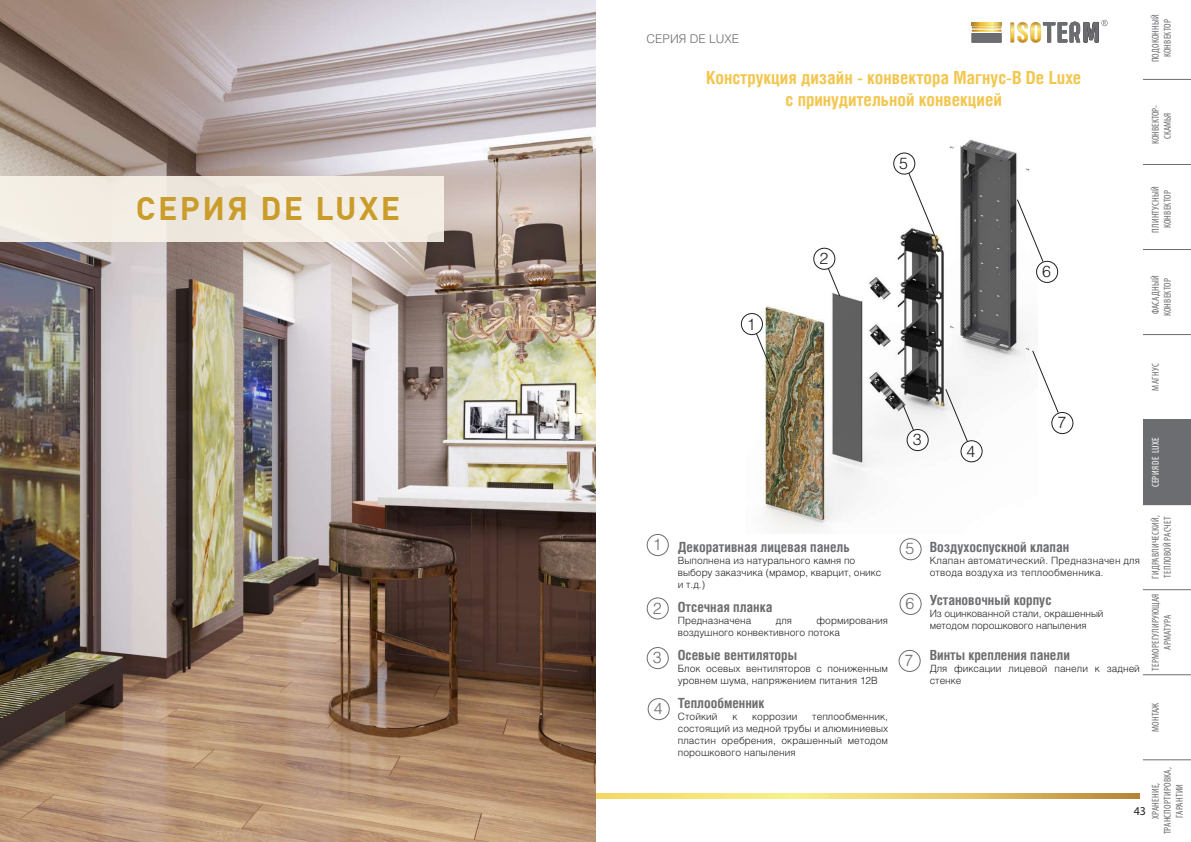
<style>
.page{position:relative;width:1191px;height:842px;background:#fff}
.page>*{position:absolute;margin:0;border:0;box-sizing:border-box;transform-origin:0 0}
.t1{font:700 32px "DIN Offc Pro";letter-spacing:.075em;color:#ca9d2b}
.t2{font:700 18px/21.6px "Helios Cond";color:#f3c64f;text-align:center}
.t3{font:16px "Helios Light C";color:#6c6d70}
.t4{font:16px "Helios Light C";color:#231f20}
.t5{font:700 14px "Helios Cond";color:#6c6d70}
.t6{font:12px "Helios Light C";color:#6c6d70}
.t7{font:12px "Myriad Pro";color:#231f20}
.t8{font:10px/12px "Helios Light C";color:#231f20}
.t9{font:condensed 10px/12px "Myriad Pro";letter-spacing:.02em;color:#6c6d70;text-align:center}
.t10{font:condensed 10px/12px "Myriad Pro";color:#6c6d70;text-align:center}
.t11{font:condensed 10px "Myriad Pro";letter-spacing:.02em;color:#fff}
</style>
<div class="page">
<svg style="left:595px;top:794px;width:545px;height:4px;background:#e6cd6c"></svg>
<svg style="left:1010px;top:20px;width:97px;height:23px"></svg>
<svg style="left:971px;top:22px;width:30px;height:21px"></svg>
<div style="left:1143px;top:420px;width:48px;height:85px;background:#6c6d70"></div>
<hr style="left:1143px;top:759px;width:48px;height:1px;background:#6c6d70">
<hr style="left:1143px;top:674px;width:48px;height:1px;background:#6c6d70">
<hr style="left:1143px;top:589px;width:48px;height:1px;background:#6c6d70">
<hr style="left:1143px;top:419px;width:48px;height:1px;background:#6c6d70">
<hr style="left:1143px;top:334px;width:48px;height:1px;background:#6c6d70">
<hr style="left:1143px;top:249px;width:48px;height:1px;background:#6c6d70">
<hr style="left:1143px;top:164px;width:48px;height:1px;background:#6c6d70">
<hr style="left:1143px;top:79px;width:48px;height:1px;background:#6c6d70">
<img style="left:0;top:0;width:595px;height:842px">
<img style="left:745px;top:139px;width:292px;height:392px">
<div style="left:646px;top:534px;width:23px;height:22px;border:1px solid #6c6d70;border-radius:50%"></div>
<div style="left:646px;top:597px;width:23px;height:22px;border:1px solid #6c6d70;border-radius:50%"></div>
<div style="left:899px;top:538px;width:22px;height:22px;border:1px solid #6c6d70;border-radius:50%"></div>
<div style="left:898px;top:650px;width:22px;height:22px;border:1px solid #6c6d70;border-radius:50%"></div>
<div style="left:646px;top:647px;width:23px;height:22px;border:1px solid #6c6d70;border-radius:50%"></div>
<div style="left:647px;top:698px;width:22px;height:22px;border:1px solid #6c6d70;border-radius:50%"></div>
<svg style="left:751px;top:323px;width:24px;height:55px"></svg>
<svg style="left:903px;top:162px;width:35px;height:80px"></svg>
<svg style="left:1031px;top:349px;width:28px;height:65px"></svg>
<svg style="left:901px;top:403px;width:17px;height:38px"></svg>
<svg style="left:944px;top:388px;width:28px;height:64px"></svg>
<svg style="left:823px;top:258px;width:18px;height:40px"></svg>
<div style="left:741px;top:313px;width:21px;height:22px;background:#fff;border-radius:50%"></div>
<div style="left:741px;top:313px;width:22px;height:22px;border:1px solid #231f20;border-radius:50%"></div>
<div style="left:893px;top:153px;width:22px;height:21px;background:#fff;border-radius:50%"></div>
<div style="left:893px;top:153px;width:22px;height:22px;border:1px solid #231f20;border-radius:50%"></div>
<div style="left:813px;top:248px;width:22px;height:21px;background:#fff;border-radius:50%"></div>
<div style="left:813px;top:248px;width:22px;height:22px;border:1px solid #231f20;border-radius:50%"></div>
<div style="left:1051px;top:412px;width:22px;height:22px;border:1px solid #231f20;border-radius:50%"></div>
<div style="left:907px;top:429px;width:21px;height:22px;background:#fff;border-radius:50%"></div>
<div style="left:906px;top:429px;width:22px;height:22px;border:1px solid #231f20;border-radius:50%"></div>
<div style="left:961px;top:441px;width:21px;height:21px;background:#fff;border-radius:50%"></div>
<div style="left:960px;top:440px;width:22px;height:22px;border:1px solid #231f20;border-radius:50%"></div>
<svg style="left:1016px;top:198px;width:28px;height:65px"></svg>
<div style="left:1036px;top:261px;width:21px;height:21px;background:#fff;border-radius:50%"></div>
<div style="left:1036px;top:261px;width:22px;height:22px;border:1px solid #231f20;border-radius:50%"></div>
<div style="left:899px;top:593px;width:22px;height:22px;border:1px solid #6c6d70;border-radius:50%"></div>
<div style="left:0;top:176px;width:444px;height:65px;background:#f3ede3"></div>
<h1 class="t1" style="left:136px;top:183px;width:266px">СЕРИЯ DE LUXE</h1>
<p class="t6" style="left:646px;top:31px;width:94px">СЕРИЯ DE LUXE</p>
<h2 class="t2" style="left:706px;top:66px;width:377px">Конструкция дизайн - конвектора Магнус-В De Luxe с принудительной конвекцией</h2>
<h3 class="t4" style="left:747px;top:315px;width:10px">1</h3>
<h3 class="t4" style="left:819px;top:249px;width:10px">2</h3>
<h3 class="t4" style="left:899px;top:154px;width:10px">5</h3>
<h3 class="t4" style="left:1042px;top:262px;width:10px">6</h3>
<p class="t9" style="left:1149px;top:62px;width:50px;rotate:-90deg">ПОДОКОННЫЙ<br>КОНВЕКТОР</p>
<p class="t10" style="left:1149px;top:144px;width:41px;rotate:-90deg">КОНВЕКТОР-<br>СКАМЬЯ</p>
<p class="t9" style="left:1149px;top:233px;width:48px;rotate:-90deg">ПЛИНТУСНЫЙ<br>КОНВЕКТОР</p>
<p class="t9" style="left:1149px;top:316px;width:43px;text-align:left;rotate:-90deg">ФАСАДНЫЙ<br>КОНВЕКТОР</p>
<h3 class="t4" style="left:912px;top:430px;width:10px">3</h3>
<h3 class="t4" style="left:966px;top:441px;width:10px">4</h3>
<h3 class="t4" style="left:1057px;top:413px;width:10px">7</h3>
<h3 class="t3" style="left:653px;top:535px;width:10px">1</h3>
<h3 class="t5" style="left:678px;top:539px;width:173px">Декоративная лицевая панель</h3>
<p class="t8" style="left:678px;top:554px;width:205px">Выполнена из натурального камня по выбору заказчика (мрамор, кварцит, оникс и т.д.)</p>
<h3 class="t5" style="left:678px;top:599px;width:96px">Отсечная планка</h3>
<p class="t8" style="left:678px;top:614px;width:75px">Предназначена</p>
<p class="t8" style="left:776px;top:614px;width:18px">для</p>
<h3 class="t3" style="left:905px;top:539px;width:10px">5</h3>
<h3 class="t3" style="left:905px;top:594px;width:10px">6</h3>
<h3 class="t3" style="left:653px;top:598px;width:10px">2</h3>
<p class="t8" style="left:678px;top:614px;width:212px;text-indent:139px">формирования воздушного конвективного потока</p>
<h3 class="t5" style="left:678px;top:647px;width:121px">Осевые вентиляторы</h3>
<p class="t8" style="left:678px;top:662px;width:212px">Блок осевых вентиляторов с пониженным уровнем шума, напряжением питания 12В</p>
<h3 class="t5" style="left:678px;top:695px;width:88px">Теплообменник</h3>
<p class="t8" style="left:678px;top:710px;width:41px">Стойкий</p>
<p class="t8" style="left:732px;top:710px;width:7px">к</p>
<p class="t8" style="left:752px;top:710px;width:47px">коррозии</p>
<h3 class="t3" style="left:653px;top:648px;width:10px">3</h3>
<h3 class="t3" style="left:904px;top:651px;width:10px">7</h3>
<h3 class="t3" style="left:653px;top:699px;width:10px">4</h3>
<p class="t8" style="left:678px;top:710px;width:212px;text-align:justify;text-indent:134px">теплообменник, состоящий из медной трубы и алюминиевых пластин оребрения, окрашенный методом порошкового напыления</p>
<h3 class="t5" style="left:929px;top:539px;width:141px">Воздухоспускной клапан</h3>
<p class="t8" style="left:929px;top:554px;width:212px">Клапан автоматический. Предназначен для отвода воздуха из теплообменника.</p>
<h3 class="t5" style="left:929px;top:591px;width:123px">Установочный корпус</h3>
<p class="t8" style="left:929px;top:607px;width:175px">Из оцинкованной стали, окрашенный методом порошкового напыления</p>
<h3 class="t5" style="left:929px;top:647px;width:142px">Винты крепления панели</h3>
<p class="t8" style="left:929px;top:662px;width:212px">Для фиксации лицевой панели к задней стенке</p>
<p class="t9" style="left:1149px;top:391px;width:28px;rotate:-90deg">МАГНУС</p>
<p class="t11" style="left:1149px;top:487px;width:52px;rotate:-90deg">СЕРИЯ DE LUXE</p>
<p class="t9" style="left:1149px;top:579px;width:65px;text-align:left;rotate:-90deg">ГИДРАВЛИЧЕСКИЙ,<br>ТЕПЛОВОЙ РАСЧЕТ</p>
<p class="t9" style="left:1149px;top:671px;width:79px;rotate:-90deg">ТЕРМОРЕГУЛИРУЮЩАЯ<br>АРМАТУРА</p>
<p class="t9" style="left:1149px;top:732px;width:31px;rotate:-90deg">МОНТАЖ</p>
<p class="t9" style="left:1149px;top:834px;width:69px;rotate:-90deg">ХРАНЕНИЕ,<br>ТРАНСПОРТИРОВКА,<br>ГАРАНТИИ</p>
<p class="t7" style="left:1133px;top:803px;width:14px">43</p>
</div>
